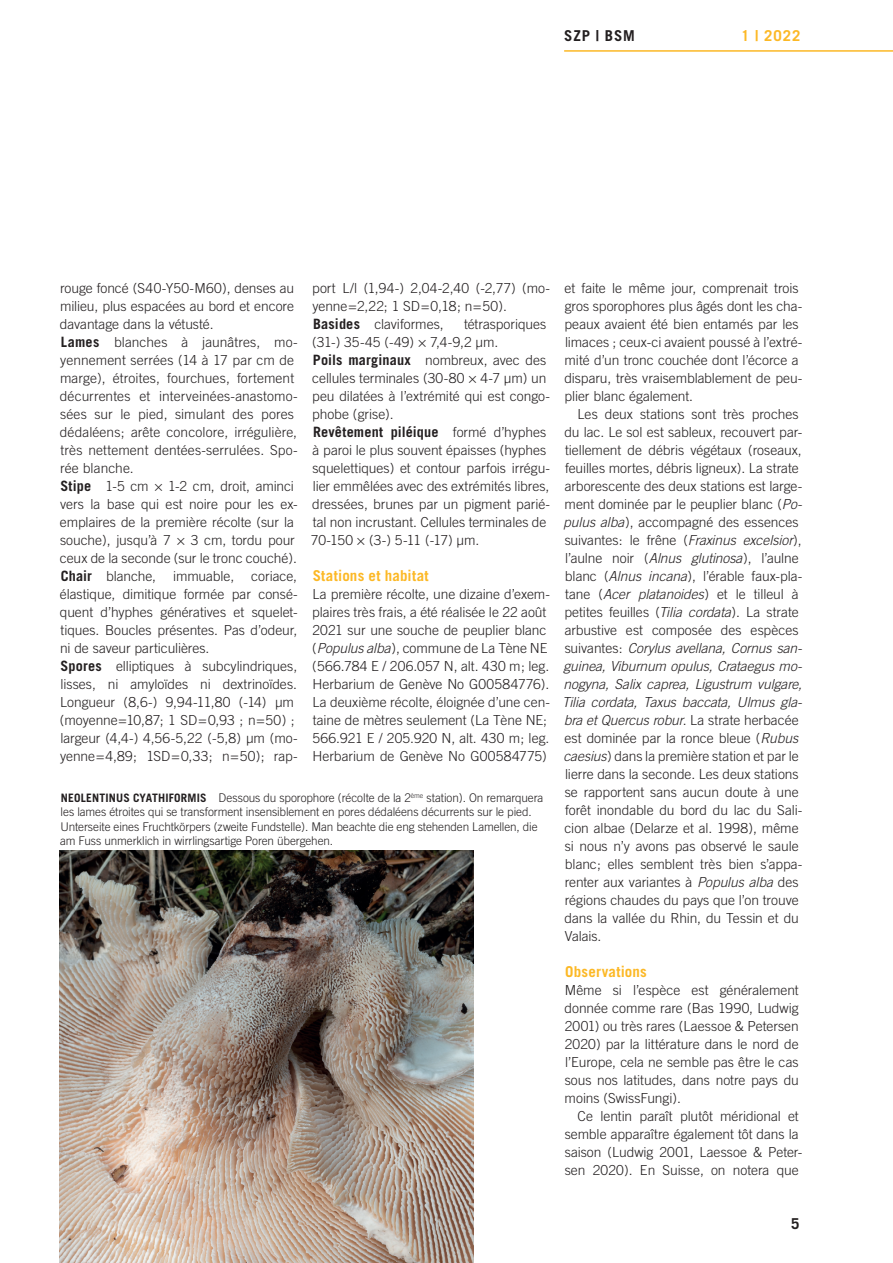
<style>
.page{position:relative;width:893px;height:1263px;background:#fff}
.page>*{position:absolute;margin:0;border:0;box-sizing:border-box;transform-origin:0 0}
.Untertitel{font:700 15px "Trade Gothic";letter-spacing:.015em;color:#fcb825}
.t1{font:700 15px "Trade Gothic";letter-spacing:.06em;color:#231f20}
.Aufz_DP_Lex_Debutant{font:700 14.25px "Trade Gothic";letter-spacing:.01em;color:#231f20}
.Aufz_DP_Lex_Debutant-2{font:300 13.8px/18px "Trade Gothic";color:#231f20}
.Grundtext_f{font:300 13.8px/18px "Trade Gothic";color:#231f20}
.Grundtext_ohne_Einzu{font:300 13.8px/18px "Trade Gothic";color:#231f20}
.Legende{font:300 12px/14.4px "Trade Gothic";letter-spacing:-.01em;color:#231f20}
.s1{font-weight:700;font-size:14.25px}
.s2{font-weight:300;font-size:13.8px}
.s3{font-style:italic}
.s4{font-weight:700;font-size:11.7px}
</style>
<div class="page">
<hr style="left:564px;top:50px;width:329px;height:2px;background:#fcb825">
<img style="left:60px;top:850px;width:414px;height:413px">
<p class="t1" style="left:564px;top:27px;width:72px">SZP | BSM</p>
<p class="Untertitel" style="left:741px;top:27px;width:61px">1 | 2022</p>
<p class="Aufz_DP_Lex_Debutant-2" style="left:60px;top:279px;width:236px;text-align:justify">rouge foncé (S40-Y50-M60), denses au milieu, plus espacées au bord et encore davantage dans la vétusté.</p>
<p class="Aufz_DP_Lex_Debutant-2" style="left:60px;top:333px;width:239px"><span class="s1">Lames</span> blanches à jaunâtres, mo&shy;yennement serrées (14 à 17 par cm de marge), étroites, fourchues, fortement décurrentes et interveinées-anastomo&shy;sées sur le pied, simulant des pores dédaléens; arête concolore, irrégulière, très nettement dentées-serrulées. Spo&shy;rée blanche.</p>
<p class="Aufz_DP_Lex_Debutant-2" style="left:60px;top:477px;width:239px"><span class="s1">Stipe</span> 1-5 cm × 1-2 cm, droit, aminci vers la base qui est noire pour les ex&shy;emplaires de la première récolte (sur la souche), jusqu’à 7 × 3 cm, tordu pour ceux de la seconde (sur le tronc couché).</p>
<p class="Aufz_DP_Lex_Debutant-2" style="left:60px;top:567px;width:239px;text-align:justify"><span class="s1">Chair</span> blanche, immuable, coriace, élastique, dimitique formée par consé&shy;quent d’hyphes génératives et squelet&shy;tiques. Boucles présentes. Pas d’odeur, ni de saveur particulières.</p>
<p class="Aufz_DP_Lex_Debutant-2" style="left:60px;top:657px;width:239px"><span class="s1">Spores</span> elliptiques à subcylindriques, lisses, ni amyloïdes ni dextrinoïdes.<br>Longueur (8,6-) 9,94-11,80 (-14) µm (moyenne=10,87; 1 SD=0,93 ; n=50) ; largeur (4,4-) 4,56-5,22 (-5,8) µm (mo&shy;yenne=4,89; 1SD=0,33; n=50); rap-</p>
<p class="Aufz_DP_Lex_Debutant-2" style="left:312px;top:279px;width:239px">port L/l (1,94-) 2,04-2,40 (-2,77) (mo&shy;yenne=2,22; 1 SD=0,18; n=50).</p>
<p class="Aufz_DP_Lex_Debutant-2" style="left:313px;top:315px;width:132px"><span class="s1">Basides</span> claviformes,</p>
<p class="Aufz_DP_Lex_Debutant-2" style="left:312px;top:315px;width:236px;text-indent:152px">tétrasporiques (31-) 35-45 (-49) × 7,4-9,2 µm.</p>
<p class="Aufz_DP_Lex_Debutant-2" style="left:312px;top:351px;width:239px"><span class="s1">Poils marginaux</span> nombreux, avec des cellules terminales (30-80 × 4-7 µm) un peu dilatées à l’extrémité qui est congo&shy;phobe (grise).</p>
<p class="Aufz_DP_Lex_Debutant" style="left:313px;top:423px;width:235px">Revêtement piléique <span class="s2">formé d’hyphes</span></p>
<p class="Aufz_DP_Lex_Debutant-2" style="left:311px;top:441px;width:241px">à paroi le plus souvent épaisses (hyphes squelettiques) et contour parfois irrégu&shy;lier emmêlées avec des extrémités libres, dressées, brunes par un pigment parié&shy;tal non incrustant. Cellules terminales de 70-150 × (3-) 5-11 (-17) µm.</p>
<p class="Untertitel" style="left:313px;top:567px;width:117px">Stations et habitat</p>
<p class="Grundtext_ohne_Einzu" style="left:312px;top:585px;width:239px">La première récolte, une dizaine d’exem&shy;plaires très frais, a été réalisée le 22 août 2021 sur une souche de peuplier blanc (<span class="s3">Populus alba</span>), commune de La Tène NE (566.784 E / 206.057 N, alt. 430 m; leg.<br>Herbarium de Genève No G00584776).<br>La deuxième récolte, éloignée d’une cen&shy;taine de mètres seulement (La Tène NE; 566.921 E / 205.920 N, alt. 430 m; leg.<br>Herbarium de Genève No G00584775)</p>
<p class="Legende" style="left:61px;top:790px;width:484px"><span class="s4">NEOLENTINUS CYATHIFORMIS</span> Dessous du sporophore (récolte de la 2<sup>ème</sup> station). On remarquera les lames étroites qui se transforment insensiblement en pores dédaléens décurrents sur le pied.</p>
<p class="Legende" style="left:60px;top:819px;width:479px">Unterseite eines Fruchtkörpers (zweite Fundstelle). Man beachte die eng stehenden Lamellen, die am Fuss unmerklich in wirrlingsartige Poren übergehen.</p>
<p class="Grundtext_ohne_Einzu" style="left:564px;top:279px;width:239px">et faite le même jour, comprenait trois gros sporophores plus âgés dont les cha&shy;peaux avaient été bien entamés par les limaces ; ceux-ci avaient poussé à l’extré&shy;mité d’un tronc couchée dont l’écorce a disparu, très vraisemblablement de peu&shy;plier blanc également.</p>
<p class="Grundtext_f" style="left:562px;top:405px;width:242px;text-indent:15px">Les deux stations sont très proches du lac. Le sol est sableux, recouvert par&shy;tiellement de débris végétaux (roseaux, feuilles mortes, débris ligneux). La strate arborescente des deux stations est large&shy;ment dominée par le peuplier blanc (<span class="s3">Po&shy;pulus alba</span>), accompagné des essences suivantes: le frêne (<span class="s3">Fraxinus excelsior</span>), l’aulne noir (<span class="s3">Alnus glutinosa</span>), l’aulne blanc (<span class="s3">Alnus incana</span>), l’érable faux-pla&shy;tane (<span class="s3">Acer platanoides</span>) et le tilleul à petites feuilles (<span class="s3">Tilia cordata</span>). La strate arbustive est composée des espèces suivantes: <span class="s3">Corylus avellana, Cornus san&shy;guinea, Viburnum opulus, Crataegus mo&shy;nogyna, Salix caprea, Ligustrum vulgare, Tilia cordata, Taxus baccata, Ulmus gla&shy;bra et Quercus robur</span>. La strate herbacée est dominée par la ronce bleue (<span class="s3">Rubus caesius</span>) dans la première station et par le lierre dans la seconde. Les deux stations se rapportent sans aucun doute à une forêt inondable du bord du lac du Sali&shy;cion albae (Delarze et al. 1998), même si nous n’y avons pas observé le saule blanc; elles semblent très bien s’appa&shy;renter aux variantes à <span class="s3">Populus alba</span> des régions chaudes du pays que l’on trouve dans la vallée du Rhin, du Tessin et du Valais.</p>
<p class="Untertitel" style="left:565px;top:963px;width:83px">Observations</p>
<p class="Grundtext_ohne_Einzu" style="left:564px;top:981px;width:236px;text-align:justify">Même si l’espèce est généralement donnée comme rare (Bas 1990, Ludwig 2001) ou très rares (Laessoe &amp; Petersen 2020) par la littérature dans le nord de l’Europe, cela ne semble pas être le cas sous nos latitudes, dans notre pays du moins (SwissFungi).</p>
<p class="Grundtext_f" style="left:565px;top:1107px;width:239px;text-indent:13px">Ce lentin paraît plutôt méridional et semble apparaître également tôt dans la saison (Ludwig 2001, Laessoe &amp; Peter&shy;sen 2020). En Suisse, on notera que</p>
<p class="t1" style="left:791px;top:1214px;width:10px">5</p>
</div>
